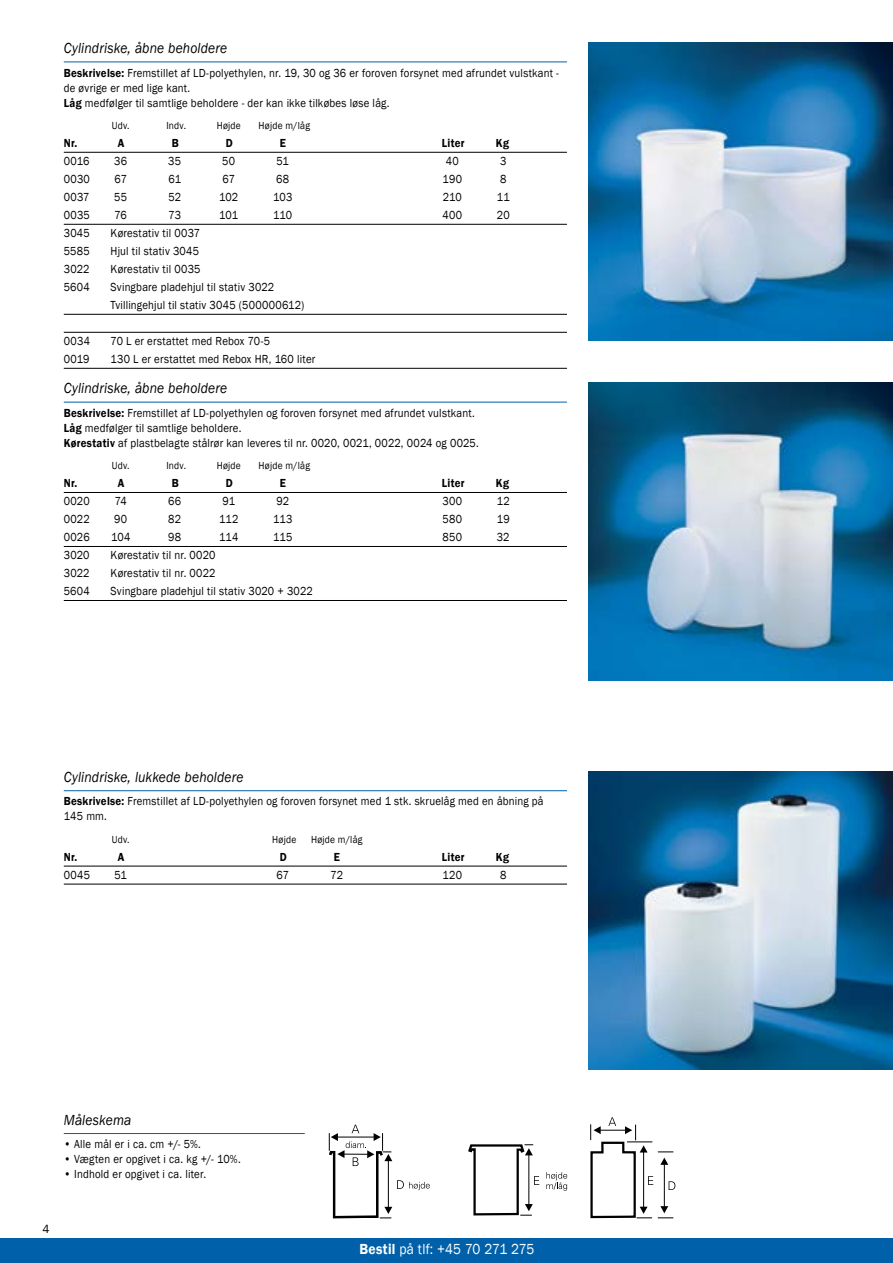
<style>
.page{position:relative;width:893px;height:1263px;background:#fff}
.page>*{position:absolute;margin:0;border:0;box-sizing:border-box;transform-origin:0 0}
.t1{font:italic 15px "Franklin Gothic";letter-spacing:.01em;color:#000;scale:.9 1}
.t2{font:15px "Franklin Gothic";letter-spacing:-.015em;color:#fff;scale:.9 1}
.t3{font:12px/15px "Franklin Gothic";letter-spacing:.02em;color:#000;scale:.9 1}
.t4{font:600 12px "Franklin Gothic";letter-spacing:.025em;color:#000;scale:.9 1}
.t5{font:12px "Franklin Gothic";letter-spacing:.02em;color:#000}
.t6{font:10.5px "Franklin Gothic";letter-spacing:.025em;color:#000;scale:.9 1}
.s1{font-weight:600}
</style>
<div class="page">
<div style="left:0;top:1238px;width:893px;height:25px;background:#0061aa"></div>
<hr style="left:64px;top:402px;width:503px;height:1px;background:#0061aa">
<hr style="left:64px;top:492px;width:503px;height:1px;background:#000">
<hr style="left:64px;top:546px;width:503px;height:1px;background:#000">
<hr style="left:64px;top:600px;width:503px;height:1px;background:#000">
<img style="left:588px;top:383px;width:305px;height:297px">
<hr style="left:64px;top:1133px;width:241px;height:1px;background:#0061aa">
<svg style="left:328px;top:1124px;width:102px;height:95px"></svg>
<svg style="left:546px;top:1172px;width:21px;height:19px"></svg>
<svg style="left:468px;top:1144px;width:71px;height:72px"></svg>
<hr style="left:64px;top:62px;width:503px;height:1px;background:#0061aa">
<hr style="left:64px;top:152px;width:503px;height:1px;background:#000">
<hr style="left:64px;top:224px;width:503px;height:1px;background:#000">
<hr style="left:64px;top:314px;width:503px;height:1px;background:#000">
<hr style="left:64px;top:332px;width:503px;height:1px;background:#000">
<hr style="left:64px;top:368px;width:503px;height:1px;background:#000">
<img style="left:588px;top:43px;width:305px;height:297px">
<hr style="left:64px;top:790px;width:503px;height:1px;background:#0061aa">
<hr style="left:64px;top:866px;width:503px;height:1px;background:#000">
<hr style="left:64px;top:884px;width:503px;height:1px;background:#000">
<img style="left:588px;top:771px;width:305px;height:298px">
<svg style="left:590px;top:1117px;width:85px;height:102px"></svg>
<p class="t1" style="left:64px;top:39px;width:183px">Cylindriske, åbne beholdere</p>
<p class="t3" style="left:64px;top:65px;width:552px"><span class="s1">Beskrivelse:</span> Fremstillet af LD-polyethylen, nr. 19, 30 og 36 er foroven forsynet med afrundet vulstkant - de øvrige er med lige kant.<br><span class="s1">Låg</span> medfølger til samtlige beholdere - der kan ikke tilkøbes løse låg.</p>
<p class="t6" style="left:112px;top:119px;width:21px">Udv.</p>
<p class="t6" style="left:166px;top:119px;width:23px">Indv.</p>
<p class="t6" style="left:217px;top:119px;width:28px">Højde</p>
<p class="t6" style="left:259px;top:119px;width:59px">Højde m/låg</p>
<p class="t4" style="left:64px;top:135px;width:17px">Nr.</p>
<p class="t4" style="left:118px;top:135px;width:9px">A</p>
<p class="t4" style="left:172px;top:135px;width:9px">B</p>
<p class="t4" style="left:226px;top:135px;width:9px">D</p>
<p class="t4" style="left:280px;top:135px;width:8px">E</p>
<p class="t4" style="left:442px;top:135px;width:27px">Liter</p>
<p class="t4" style="left:496px;top:135px;width:16px">Kg</p>
<p class="t3" style="left:64px;top:154px;width:30px">0016</p>
<p class="t3" style="left:114px;top:154px;width:16px">36</p>
<p class="t3" style="left:168px;top:154px;width:16px">35</p>
<p class="t3" style="left:222px;top:154px;width:16px">50</p>
<p class="t3" style="left:277px;top:154px;width:15px">51</p>
<p class="t3" style="left:446px;top:154px;width:16px">40</p>
<p class="t3" style="left:500px;top:154px;width:9px">3</p>
<p class="t3" style="left:64px;top:172px;width:31px">0030</p>
<p class="t3" style="left:114px;top:172px;width:16px">67</p>
<p class="t3" style="left:168px;top:172px;width:15px">61</p>
<p class="t3" style="left:222px;top:172px;width:16px">67</p>
<p class="t3" style="left:276px;top:172px;width:16px">68</p>
<p class="t3" style="left:442px;top:172px;width:23px">190</p>
<p class="t3" style="left:500px;top:172px;width:9px">8</p>
<p class="t3" style="left:64px;top:190px;width:30px">0037</p>
<p class="t3" style="left:114px;top:190px;width:16px">55</p>
<p class="t3" style="left:168px;top:190px;width:16px">52</p>
<p class="t3" style="left:219px;top:190px;width:23px">102</p>
<p class="t3" style="left:273px;top:190px;width:23px">103</p>
<p class="t3" style="left:443px;top:190px;width:23px">210</p>
<p class="t3" style="left:497px;top:190px;width:16px">11</p>
<p class="t3" style="left:64px;top:208px;width:31px">0035</p>
<p class="t3" style="left:115px;top:208px;width:15px">76</p>
<p class="t3" style="left:168px;top:208px;width:15px">73</p>
<p class="t3" style="left:219px;top:208px;width:23px">101</p>
<p class="t3" style="left:273px;top:208px;width:23px">110</p>
<p class="t3" style="left:442px;top:208px;width:23px">400</p>
<p class="t3" style="left:497px;top:208px;width:16px">20</p>
<p class="t3" style="left:64px;top:226px;width:31px">3045</p>
<p class="t3" style="left:111px;top:226px;width:101px">Kørestativ til 0037</p>
<p class="t3" style="left:64px;top:244px;width:30px">5585</p>
<p class="t3" style="left:111px;top:244px;width:100px">Hjul til stativ 3045</p>
<p class="t3" style="left:64px;top:262px;width:30px">3022</p>
<p class="t3" style="left:111px;top:262px;width:102px">Kørestativ til 0035</p>
<p class="t3" style="left:64px;top:280px;width:30px">5604</p>
<p class="t3" style="left:111px;top:278px;width:217px;line-height:18px">Svingbare pladehjul til stativ 3022<br>Tvillingehjul til stativ 3045 (500000612)</p>
<p class="t3" style="left:64px;top:334px;width:31px">0034</p>
<p class="t3" style="left:111px;top:334px;width:179px">70 L er erstattet med Rebox 70-5</p>
<p class="t3" style="left:64px;top:352px;width:30px">0019</p>
<p class="t3" style="left:111px;top:352px;width:229px">130 L er erstattet med Rebox HR, 160 liter</p>
<p class="t1" style="left:64px;top:379px;width:183px">Cylindriske, åbne beholdere</p>
<p class="t3" style="left:64px;top:405px;width:463px"><span class="s1">Beskrivelse:</span> Fremstillet af LD-polyethylen og foroven forsynet med afrundet vulstkant.<br><span class="s1">Låg</span> medfølger til samtlige beholdere.<br><span class="s1">Kørestativ</span> af plastbelagte stålrør kan leveres til nr. 0020, 0021, 0022, 0024 og 0025.</p>
<p class="t6" style="left:112px;top:459px;width:21px">Udv.</p>
<p class="t6" style="left:166px;top:459px;width:23px">Indv.</p>
<p class="t6" style="left:217px;top:459px;width:28px">Højde</p>
<p class="t6" style="left:259px;top:459px;width:59px">Højde m/låg</p>
<p class="t4" style="left:64px;top:476px;width:17px">Nr.</p>
<p class="t4" style="left:118px;top:476px;width:9px">A</p>
<p class="t4" style="left:172px;top:476px;width:9px">B</p>
<p class="t4" style="left:226px;top:476px;width:9px">D</p>
<p class="t4" style="left:280px;top:476px;width:8px">E</p>
<p class="t4" style="left:442px;top:476px;width:27px">Liter</p>
<p class="t4" style="left:496px;top:476px;width:16px">Kg</p>
<p class="t3" style="left:64px;top:494px;width:30px">0020</p>
<p class="t3" style="left:115px;top:494px;width:15px">74</p>
<p class="t3" style="left:168px;top:494px;width:16px">66</p>
<p class="t3" style="left:222px;top:494px;width:15px">91</p>
<p class="t3" style="left:276px;top:494px;width:16px">92</p>
<p class="t3" style="left:442px;top:494px;width:23px">300</p>
<p class="t3" style="left:497px;top:494px;width:16px">12</p>
<p class="t3" style="left:64px;top:512px;width:30px">0022</p>
<p class="t3" style="left:114px;top:512px;width:16px">90</p>
<p class="t3" style="left:168px;top:512px;width:16px">82</p>
<p class="t3" style="left:219px;top:512px;width:23px">112</p>
<p class="t3" style="left:273px;top:512px;width:23px">113</p>
<p class="t3" style="left:442px;top:512px;width:23px">580</p>
<p class="t3" style="left:497px;top:512px;width:16px">19</p>
<p class="t3" style="left:64px;top:530px;width:30px">0026</p>
<p class="t3" style="left:111px;top:530px;width:23px">104</p>
<p class="t3" style="left:168px;top:530px;width:16px">98</p>
<p class="t3" style="left:219px;top:530px;width:23px">114</p>
<p class="t3" style="left:273px;top:530px;width:23px">115</p>
<p class="t3" style="left:442px;top:530px;width:23px">850</p>
<p class="t3" style="left:497px;top:530px;width:16px">32</p>
<p class="t3" style="left:64px;top:548px;width:30px">3020</p>
<p class="t3" style="left:111px;top:548px;width:118px">Kørestativ til nr. 0020</p>
<p class="t3" style="left:64px;top:566px;width:30px">3022</p>
<p class="t3" style="left:111px;top:566px;width:118px">Kørestativ til nr. 0022</p>
<p class="t3" style="left:64px;top:584px;width:30px">5604</p>
<p class="t3" style="left:111px;top:584px;width:226px">Svingbare pladehjul til stativ 3020 + 3022</p>
<p class="t1" style="left:64px;top:767px;width:201px">Cylindriske, lukkede beholdere</p>
<p class="t3" style="left:64px;top:794px;width:535px"><span class="s1">Beskrivelse:</span> Fremstillet af LD-polyethylen og foroven forsynet med 1 stk. skruelåg med en åbning på<br>145 mm.</p>
<p class="t6" style="left:112px;top:832px;width:21px">Udv.</p>
<p class="t6" style="left:272px;top:832px;width:28px">Højde</p>
<p class="t6" style="left:311px;top:832px;width:59px">Højde m/låg</p>
<p class="t4" style="left:64px;top:849px;width:17px">Nr.</p>
<p class="t4" style="left:118px;top:849px;width:9px">A</p>
<p class="t4" style="left:280px;top:849px;width:9px">D</p>
<p class="t4" style="left:334px;top:849px;width:8px">E</p>
<p class="t4" style="left:442px;top:849px;width:27px">Liter</p>
<p class="t4" style="left:496px;top:849px;width:16px">Kg</p>
<p class="t3" style="left:64px;top:867px;width:31px">0045</p>
<p class="t3" style="left:115px;top:867px;width:15px">51</p>
<p class="t3" style="left:276px;top:867px;width:16px">67</p>
<p class="t3" style="left:330px;top:867px;width:15px">72</p>
<p class="t3" style="left:443px;top:867px;width:23px">120</p>
<p class="t3" style="left:500px;top:867px;width:9px">8</p>
<p class="t1" style="left:64px;top:1110px;width:77px">Måleskema</p>
<p class="t3" style="left:64px;top:1137px;width:154px"><span class="s1">•</span> Alle mål er i ca. cm +/- 5%.</p>
<p class="t3" style="left:64px;top:1152px;width:198px"><span class="s1">•</span> Vægten er opgivet i ca. kg +/- 10%.</p>
<p class="t3" style="left:64px;top:1167px;width:160px"><span class="s1">•</span> Indhold er opgivet i ca. liter.</p>
<p class="t5" style="left:43px;top:1222px;width:9px">4</p>
<p class="t2" style="left:360px;top:1239px;width:196px"><span class="s1">Bestil</span> på tlf: +45 70 271 275</p>
</div>
